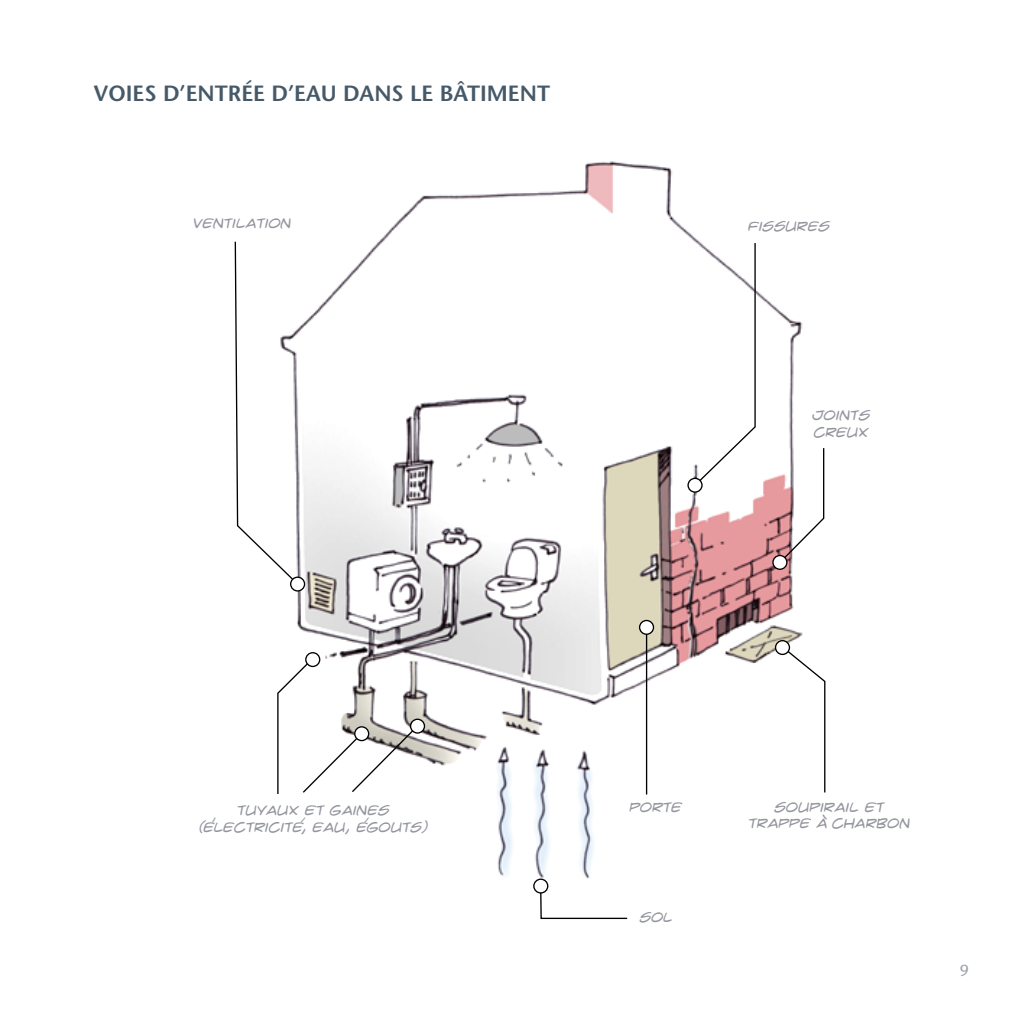
<style>
.page{position:relative;width:1021px;height:1021px;background:#fff}
.page>*{position:absolute;margin:0;border:0;box-sizing:border-box;transform-origin:0 0}
.t1{font:600 22px "Stone Sans Std";color:#465968}
.t2{font:500 16px "Stone Sans Std";color:#9ea2aa}
.t3{font:14px/16.8px "Crime Fighter BB";color:#94969e;text-align:center}
</style>
<div class="page">
<img style="left:290px;top:161px;width:513px;height:759px">
<svg style="left:539px;top:882px;width:89px;height:37px"></svg>
<hr style="left:646px;top:626px;width:1px;height:168px;background:#000">
<svg style="left:780px;top:645px;width:46px;height:148px"></svg>
<svg style="left:277px;top:661px;width:140px;height:134px"></svg>
<svg style="left:534px;top:879px;width:13px;height:13px"></svg>
<div style="left:533px;top:878px;width:15px;height:15px;border:1px solid #000;border-radius:50%"></div>
<svg style="left:775px;top:640px;width:14px;height:14px"></svg>
<div style="left:774px;top:640px;width:16px;height:15px;border:1px solid #000;border-radius:50%"></div>
<div style="left:306px;top:652px;width:14px;height:14px;background:#fff;border-radius:50%"></div>
<div style="left:305px;top:652px;width:15px;height:15px;border:1px solid #000;border-radius:50%"></div>
<div style="left:355px;top:726px;width:13px;height:14px;background:#fff;border-radius:50%"></div>
<div style="left:354px;top:726px;width:15px;height:15px;border:1px solid #000;border-radius:50%"></div>
<div style="left:410px;top:719px;width:14px;height:14px;background:#fff;border-radius:50%"></div>
<div style="left:410px;top:718px;width:15px;height:15px;border:1px solid #000;border-radius:50%"></div>
<div style="left:639px;top:620px;width:14px;height:14px;background:#fff;border-radius:50%"></div>
<div style="left:639px;top:620px;width:15px;height:15px;border:1px solid #000;border-radius:50%"></div>
<svg style="left:694px;top:242px;width:62px;height:244px"></svg>
<svg style="left:234px;top:240px;width:64px;height:341px"></svg>
<svg style="left:779px;top:447px;width:46px;height:116px"></svg>
<svg style="left:688px;top:478px;width:14px;height:14px"></svg>
<div style="left:687px;top:477px;width:15px;height:16px;border:1px solid #000;border-radius:50%"></div>
<div style="left:291px;top:577px;width:13px;height:14px;background:#fff;border-radius:50%"></div>
<div style="left:290px;top:576px;width:15px;height:15px;border:1px solid #000;border-radius:50%"></div>
<div style="left:773px;top:555px;width:13px;height:14px;background:#fff;border-radius:50%"></div>
<div style="left:772px;top:555px;width:15px;height:15px;border:1px solid #000;border-radius:50%"></div>
<h1 class="t1" style="left:94px;top:80px;width:457px">VOIES D’ENTRÉE D’EAU DANS LE BÂTIMENT</h1>
<p class="t3" style="left:192px;top:215px;width:100px">VENTILATION</p>
<p class="t3" style="left:747px;top:218px;width:83px">FISSURES</p>
<p class="t3" style="left:811px;top:407px;width:60px;text-align:left">JOINTS<br>CREUX</p>
<p class="t3" style="left:198px;top:802px;width:231px">TUYAUX ET GAINES (E<sup>'</sup>LECTRICITE<sup>’</sup>, EAU, E<sup>’</sup>GOUTS)</p>
<p class="t3" style="left:628px;top:798px;width:54px">PORTE</p>
<p class="t3" style="left:638px;top:909px;width:35px">SOL</p>
<p class="t3" style="left:747px;top:798px;width:163px">SOUPIRAIL ET<br>TRAPPE A` CHARBON</p>
<p class="t2" style="left:959px;top:960px;width:11px">9</p>
</div>
